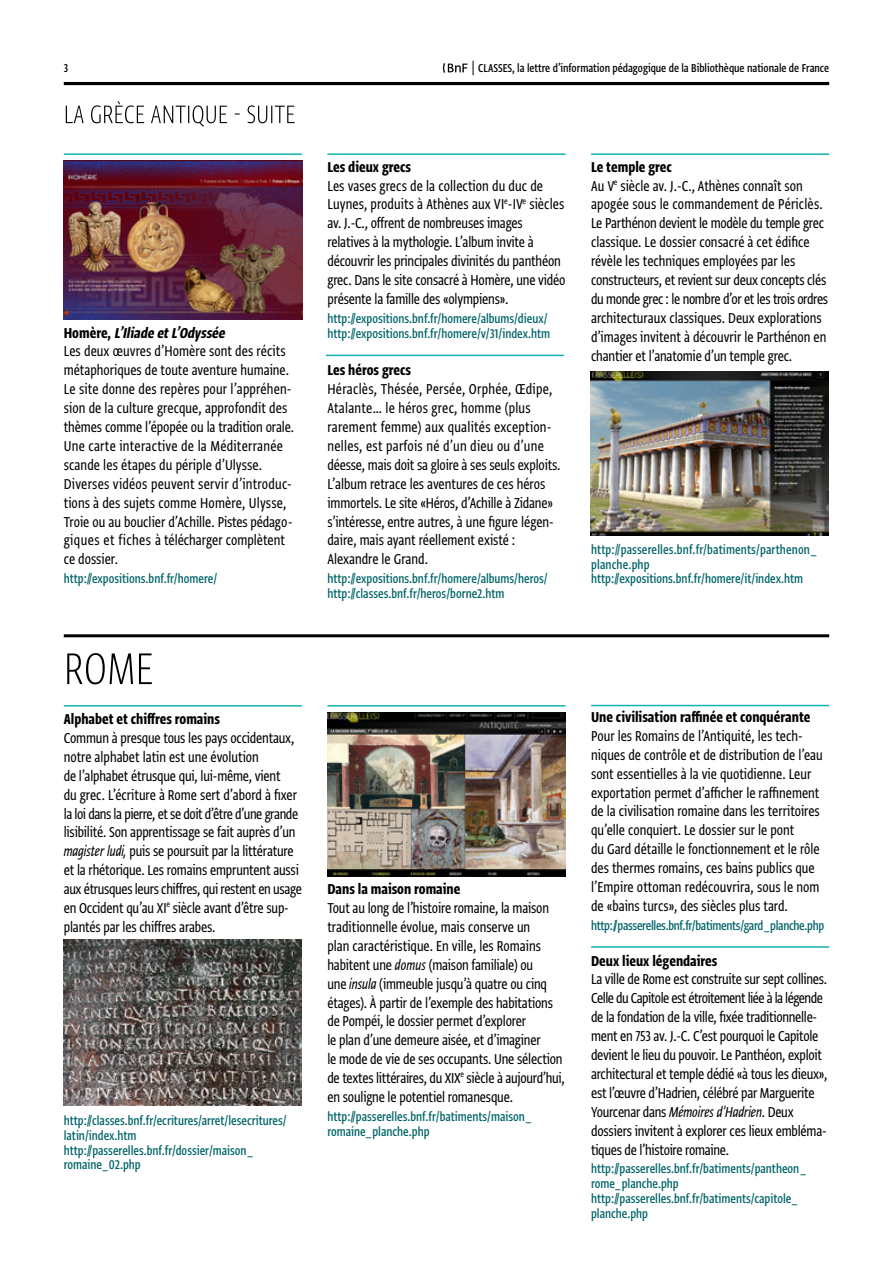
<style>
.page{position:relative;width:893px;height:1263px;background:#fff}
.page>*{position:absolute;margin:0;border:0;box-sizing:border-box;transform-origin:0 0}
.t1{font:300 expanded 52.5px "Greta Sans Cnd Std";color:#000}
.t2{font:16.95px/18.9px "Greta Sans Cnd Std";letter-spacing:-.01em;color:#000}
.t3{font:16.95px "Greta Sans Cnd Std Bld";color:#000}
.t4{font:italic 16.95px "Greta Sans Cnd Std Bld";color:#000}
.t5{font:500 15px/14.7px "Greta Sans Cnd Std";color:#006468}
.t6{font:500 15px "Greta Sans Cnd Std";letter-spacing:-.02em;color:#006468}
.t7{font:500 13.5px "Greta Sans Cnd Std";color:#000}
.s1{font-style:normal}
.s2{font-style:italic}
</style>
<div class="page">
<svg style="left:442px;top:63px;width:25px;height:10px"></svg>
<svg style="left:473px;top:61px;width:1px;height:14px"></svg>
<hr style="left:64px;top:634px;width:765px;height:3px;background:#000">
<hr style="left:64px;top:705px;width:238px;height:2px;background:#12b1b4">
<hr style="left:327px;top:705px;width:239px;height:2px;background:#12b1b4">
<hr style="left:591px;top:705px;width:238px;height:1px;background:#12b1b4">
<hr style="left:591px;top:946px;width:238px;height:2px;background:#12b1b4">
<hr style="left:326px;top:355px;width:238px;height:1px;background:#12b1b4">
<hr style="left:64px;top:82px;width:765px;height:3px;background:#000">
<img style="left:64px;top:160px;width:238px;height:160px">
<img style="left:64px;top:939px;width:238px;height:166px">
<img style="left:327px;top:712px;width:239px;height:164px">
<img style="left:590px;top:371px;width:238px;height:164px">
<hr style="left:64px;top:153px;width:238px;height:2px;background:#12b1b4">
<hr style="left:327px;top:153px;width:239px;height:2px;background:#12b1b4">
<hr style="left:591px;top:153px;width:238px;height:2px;background:#12b1b4">
<svg style="left:66px;top:101px;width:229px;height:25px"></svg>
<p class="t7" style="left:64px;top:60px;width:6px">3</p>
<p class="t7" style="left:478px;top:61px;width:352px">CLASSES, la lettre d’information pédagogique de la Bibliothèque nationale de France</p>
<p class="t4" style="left:64px;top:323px;width:166px"><span class="s1">H o m è r e ,</span> L’Iliade etL’Odyssée</p>
<p class="t2" style="left:64px;top:341px;width:232px">Les deux œuvres d’Homère sont des récits métaphoriques de toute aventure humaine.<br>Le site donne des repères pour l’appréhen&shy;sion de la culture grecque, approfondit des thèmes comme l’épopée ou la tradition orale.<br>Une carte interactive de la Méditerranée scande les étapes du périple d’Ulysse.<br>Diverses vidéos peuvent servir d’introduc&shy;tions à des sujets comme Homère, Ulysse, Troie ou au bouclier d’Achille. Pistes pédago&shy;giques et fiches à télécharger complètent ce dossier.</p>
<p class="t5" style="left:64px;top:571px;width:155px">http://expositions.bnf.fr/homere/</p>
<h1 class="t1" style="left:64px;top:638px;width:91px">ROME</h1>
<p class="t3" style="left:64px;top:709px;width:158px">Alphabet et chiffres romains</p>
<p class="t2" style="left:64px;top:728px;width:240px">Commun à presque tous les pays occidentaux, notre alphabet latin est une évolution<br>de l’alphabet étrusque qui, lui-même, vient<br>du grec. L’écriture à Rome sert d’abord à fixer la loi dans la pierre, et se doit d’être d’une grande lisibilité. Son apprentissage se fait auprès d’un <span class="s2">magister ludi,</span> puis se poursuit par la littérature et la rhétorique. Les romains empruntent aussi aux étrusques leurs chiffres, qui restent en usage en Occident qu’au XI<sup>e</sup> siècle avant d’être sup&shy;plantés par les chiffres arabes.</p>
<p class="t5" style="left:64px;top:1113px;width:224px">http://classes.bnf.fr/ecritures/arret/lesecritures/ latin/index.htm http://passerelles.bnf.fr/dossier/maison_ romaine_02.php</p>
<p class="t3" style="left:327px;top:157px;width:85px">Les dieux grecs</p>
<p class="t2" style="left:327px;top:176px;width:240px">Les vases grecs de la collection du duc de Luynes, produits à Athènes aux VI<sup>e</sup>-IV<sup>e</sup> siècles av. J.-C., offrent de nombreuses images relatives à la mythologie. L’album invite à découvrir les principales divinités du panthéon grec. Dans le site consacré à Homère, une vidéo présente la famille des «olympiens».</p>
<p class="t5" style="left:327px;top:311px;width:224px">http://expositions.bnf.fr/homere/albums/dieux/ http://expositions.bnf.fr/homere/v/31/index.htm</p>
<p class="t3" style="left:327px;top:360px;width:85px">Les héros grecs</p>
<p class="t2" style="left:327px;top:379px;width:234px">Héraclès, Thésée, Persée, Orphée, Œdipe, Atalante… le héros grec, homme (plus rarement femme) aux qualités exception&shy;nelles, est parfois né d’un dieu ou d’une déesse, mais doit sa gloire à ses seuls exploits.<br>L’album retrace les aventures de ces héros immortels. Le site «Héros, d’Achille à Zidane» s’intéresse, entre autres, à une figure légen&shy;daire, mais ayant réellement existé :<br>Alexandre le Grand.</p>
<p class="t5" style="left:327px;top:571px;width:222px">http://expositions.bnf.fr/homere/albums/heros/ http://classes.bnf.fr/heros/borne2.htm</p>
<p class="t3" style="left:327px;top:879px;width:135px">Dans la maison romaine</p>
<p class="t2" style="left:327px;top:898px;width:239px">Tout au long de l’histoire romaine, la maison traditionnelle évolue, mais conserve un<br>plan caractéristique. En ville, les Romains habitent une <span class="s2">domus</span> (maison familiale) ou<br>une <span class="s2">insula</span> (immeuble jusqu’à quatre ou cinq étages). À partir de l’exemple des habitations de Pompéi, le dossier permet d’explorer<br>le plan d’une demeure aisée, et d’imaginer<br>le mode de vie de ses occupants. Une sélection de textes littéraires, du XIX<sup>e</sup> siècle à aujourd’hui, en souligne le potentiel romanesque.</p>
<p class="t5" style="left:327px;top:1109px;width:206px">http://passerelles.bnf.fr/batiments/maison_ romaine_planche.php</p>
<p class="t3" style="left:591px;top:157px;width:82px">Le temple grec</p>
<p class="t2" style="left:591px;top:176px;width:239px">Au V<sup>e</sup> siècle av. J.-C., Athènes connaît son apogée sous le commandement de Périclès.<br>Le Parthénon devient le modèle du temple grec classique. Le dossier consacré à cet édifice révèle les techniques employées par les constructeurs, et revient sur deux concepts clés du monde grec : le nombre d’or et les trois ordres architecturaux classiques. Deux explorations d’images invitent à découvrir le Parthénon en chantier et l’anatomie d’un temple grec.</p>
<p class="t5" style="left:591px;top:542px;width:228px">http://passerelles.bnf.fr/batiments/parthenon_ planche.php http://expositions.bnf.fr/homere/it/index.htm</p>
<p class="t3" style="left:591px;top:707px;width:221px">Une civilisation raffinée et conquérante</p>
<p class="t2" style="left:591px;top:726px;width:233px">Pour les Romains de l’Antiquité, les tech&shy;niques de contrôle et de distribution de l’eau sont essentielles à la vie quotidienne. Leur exportation permet d’afficher le raffinement de la civilisation romaine dans les territoires qu’elle conquiert. Le dossier sur le pont<br>du Gard détaille le fonctionnement et le rôle des thermes romains, ces bains publics que l’Empire ottoman redécouvrira, sous le nom de «bains turcs», des siècles plus tard.</p>
<p class="t6" style="left:591px;top:917px;width:235px">http://passerelles.bnf.fr/batiments/gard_planche.php</p>
<p class="t3" style="left:591px;top:950px;width:128px">Deux lieux légendaires</p>
<p class="t2" style="left:591px;top:969px;width:238px">La ville de Rome est construite sur sept collines.<br>Celle du Capitole est étroitement liée à la légende de la fondation de la ville, fixée traditionnelle&shy;ment en 753 av. J.-C. C’est pourquoi le Capitole devient le lieu du pouvoir. Le Panthéon, exploit architectural et temple dédié «à tous les dieux», est l’œuvre d’Hadrien, célébré par Marguerite Yourcenar dans <span class="s2">Mémoires d’Hadrien</span>. Deux dossiers invitent à explorer ces lieux embléma&shy;tiques de l’histoire romaine.</p>
<p class="t5" style="left:591px;top:1161px;width:217px">http://passerelles.bnf.fr/batiments/pantheon_ rome_planche.php http://passerelles.bnf.fr/batiments/capitole_ planche.php</p>
</div>
